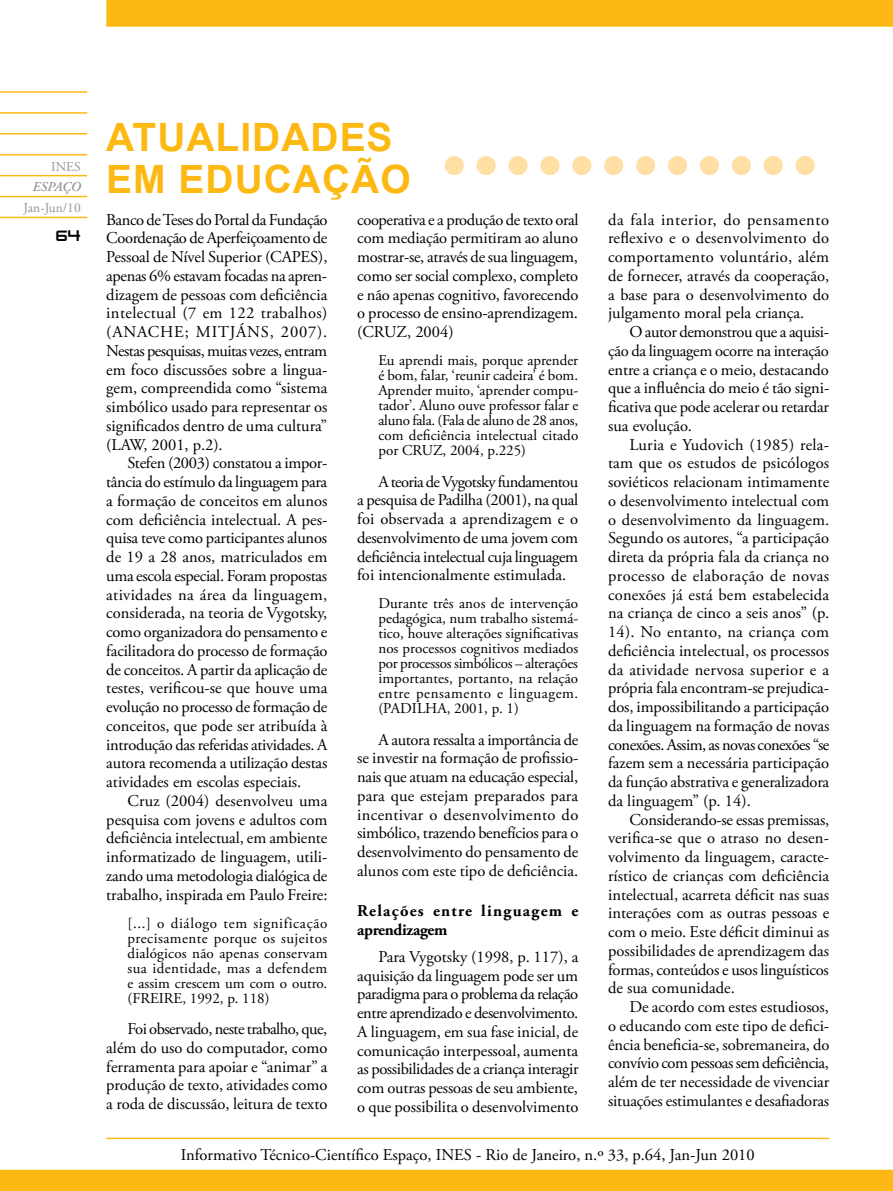
<style>
.page{position:relative;width:893px;height:1191px;background:#fff}
.page>*{position:absolute;margin:0;border:0;box-sizing:border-box;transform-origin:0 0}
.t1{font:700 39px/42px "Arial";letter-spacing:.025em;color:#fdb913}
.t2{font:18px "Zeroes";color:#000}
.t3{font:16.5px/18.8px "Adobe Garamond Pro";letter-spacing:-.005em;color:#000;text-align:justify}
.t4{font:700 16.5px/18.8px "Adobe Garamond Pro";letter-spacing:.075em;color:#000}
.t5{font:15px/15px "Adobe Garamond Pro";letter-spacing:.005em;color:#000;text-align:justify}
.t6{font:13.5px "Adobe Garamond Pro";color:#939598}
.t7{font:italic 600 13.5px "Adobe Garamond Pro";letter-spacing:-.025em;color:#939598}
</style>
<div class="page">
<div style="left:106px;top:0;width:787px;height:27px;background:#fdb913"></div>
<div style="left:0;top:1169px;width:893px;height:22px;background:#fdb913"></div>
<div style="left:795px;top:156px;width:20px;height:19px;background:#ffdfa4;border-radius:50%"></div>
<div style="left:764px;top:156px;width:19px;height:19px;background:#ffdfa4;border-radius:50%"></div>
<div style="left:732px;top:156px;width:19px;height:19px;background:#ffdfa4;border-radius:50%"></div>
<div style="left:700px;top:156px;width:19px;height:19px;background:#ffdfa4;border-radius:50%"></div>
<div style="left:668px;top:156px;width:19px;height:19px;background:#ffdfa4;border-radius:50%"></div>
<div style="left:636px;top:156px;width:19px;height:19px;background:#ffdfa4;border-radius:50%"></div>
<div style="left:604px;top:156px;width:19px;height:19px;background:#ffdfa4;border-radius:50%"></div>
<div style="left:572px;top:156px;width:19px;height:19px;background:#ffdfa4;border-radius:50%"></div>
<div style="left:540px;top:156px;width:19px;height:19px;background:#ffdfa4;border-radius:50%"></div>
<div style="left:508px;top:156px;width:20px;height:19px;background:#ffdfa4;border-radius:50%"></div>
<div style="left:477px;top:156px;width:19px;height:19px;background:#ffdfa4;border-radius:50%"></div>
<div style="left:445px;top:156px;width:19px;height:19px;background:#ffdfa4;border-radius:50%"></div>
<hr style="left:0;top:91px;width:87px;height:2px;background:#fdb913">
<hr style="left:0;top:112px;width:87px;height:2px;background:#fdb913">
<hr style="left:0;top:133px;width:87px;height:2px;background:#fdb913">
<hr style="left:0;top:154px;width:87px;height:1px;background:#fdb913">
<hr style="left:0;top:175px;width:87px;height:1px;background:#fdb913">
<hr style="left:0;top:196px;width:87px;height:1px;background:#fdb913">
<hr style="left:0;top:217px;width:87px;height:1px;background:#fdb913">
<hr style="left:106px;top:1137px;width:723px;height:2px;background:#fdb913">
<p class="t6" style="left:51px;top:158px;width:31px">INES</p>
<p class="t7" style="left:33px;top:179px;width:50px">ESPAÇO</p>
<p class="t6" style="left:24px;top:199px;width:59px">Jan-Jun/10</p>
<p class="t2" style="left:55px;top:226px;width:27px">64</p>
<h1 class="t1" style="left:106px;top:118px;width:306px">ATUALIDADES<br>EM EDUCAÇÃO</h1>
<p class="t3" style="left:106px;top:211px;width:223px">Banco de Teses do Portal da Fundação Coordenação de Aperfeiçoamento de Pessoal de Nível Superior (CAPES), apenas 6% estavam focadas na apren&shy;dizagem de pessoas com deficiência intelectual (7 em 122 trabalhos) (ANACHE; MITJÁNS, 2007).<br>Nestas pesquisas, muitas vezes, entram em foco discussões sobre a lingua&shy;gem, compreendida como “sistema simbólico usado para representar os significados dentro de uma cultura” (LAW, 2001, p.2).</p>
<p class="t3" style="left:106px;top:454px;width:223px;text-indent:21px">Stefen (2003) constatou a impor&shy;tância do estímulo da linguagem para a formação de conceitos em alunos com deficiência intelectual. A pes&shy;quisa teve como participantes alunos de 19 a 28 anos, matriculados em uma escola especial. Foram propostas atividades na área da linguagem, considerada, na teoria de Vygotsky, como organizadora do pensamento e facilitadora do processo de formação de conceitos. A partir da aplicação de testes, verificou-se que houve uma evolução no processo de formação de conceitos, que pode ser atribuída à introdução das referidas atividades. A autora recomenda a utilização destas atividades em escolas especiais.</p>
<p class="t3" style="left:106px;top:792px;width:223px;text-indent:21px">Cruz (2004) desenvolveu uma pesquisa com jovens e adultos com deficiência intelectual, em ambiente informatizado de linguagem, utili&shy;zando uma metodologia dialógica de trabalho, inspirada em Paulo Freire:</p>
<p class="t5" style="left:128px;top:916px;width:201px">[...] o diálogo tem significação precisamente porque os sujeitos dialógicos não apenas conservam sua identidade, mas a defendem e assim crescem um com o outro. (FREIRE, 1992, p. 118)</p>
<p class="t3" style="left:106px;top:1020px;width:223px;text-indent:21px">Foi observado, neste trabalho, que, além do uso do computador, como ferramenta para apoiar e “animar” a produção de texto, atividades como a roda de discussão, leitura de texto</p>
<p class="t3" style="left:357px;top:211px;width:223px">cooperativa e a produção de texto oral com mediação permitiram ao aluno mostrar-se, através de sua linguagem, como ser social complexo, completo e não apenas cognitivo, favorecendo o processo de ensino-aprendizagem. (CRUZ, 2004)</p>
<p class="t5" style="left:378px;top:353px;width:201px">Eu aprendi mais, porque aprender é bom, falar, ‘reunir cadeira’ é bom.<br>Aprender muito, ‘aprender compu&shy;tador’. Aluno ouve professor falar e aluno fala. (Fala de aluno de 28 anos, com deficiência intelectual citado por CRUZ, 2004, p.225)</p>
<p class="t3" style="left:357px;top:472px;width:223px;text-indent:21px">A teoria de Vygotsky fundamentou a pesquisa de Padilha (2001), na qual foi observada a aprendizagem e o desenvolvimento de uma jovem com deficiência intelectual cuja linguagem foi intencionalmente estimulada.</p>
<p class="t5" style="left:378px;top:596px;width:201px">Durante três anos de intervenção pedagógica, num trabalho sistemá&shy;tico, houve alterações significativas nos processos cognitivos mediados por processos simbólicos – alterações importantes, portanto, na relação entre pensamento e linguagem. (PADILHA, 2001, p. 1)</p>
<p class="t3" style="left:357px;top:730px;width:223px;text-indent:21px">A autora ressalta a importância de se investir na formação de profissio&shy;nais que atuam na educação especial, para que estejam preparados para incentivar o desenvolvimento do simbólico, trazendo benefícios para o desenvolvimento do pensamento de alunos com este tipo de deficiência.</p>
<p class="t4" style="left:357px;top:901px;width:223px">Relações entre linguagem e aprendizagem</p>
<p class="t3" style="left:357px;top:948px;width:223px;text-indent:21px">Para Vygotsky (1998, p. 117), a aquisição da linguagem pode ser um paradigma para o problema da relação entre aprendizado e desenvolvimento.<br>A linguagem, em sua fase inicial, de comunicação interpessoal, aumenta as possibilidades de a criança interagir com outras pessoas de seu ambiente, o que possibilita o desenvolvimento</p>
<p class="t3" style="left:608px;top:210px;width:223px">da fala interior, do pensamento reflexivo e o desenvolvimento do comportamento voluntário, além de fornecer, através da cooperação, a base para o desenvolvimento do julgamento moral pela criança.</p>
<p class="t3" style="left:608px;top:323px;width:223px;text-indent:21px">O autor demonstrou que a aquisi&shy;ção da linguagem ocorre na interação entre a criança e o meio, destacando que a influência do meio é tão signi&shy;ficativa que pode acelerar ou retardar sua evolução.</p>
<p class="t3" style="left:608px;top:435px;width:223px;text-indent:21px">Luria e Yudovich (1985) rela&shy;tam que os estudos de psicólogos soviéticos relacionam intimamente o desenvolvimento intelectual com o desenvolvimento da linguagem.<br>Segundo os autores, “a participação direta da própria fala da criança no processo de elaboração de novas conexões já está bem estabelecida na criança de cinco a seis anos” (p.<br>14). No entanto, na criança com deficiência intelectual, os processos da atividade nervosa superior e a própria fala encontram-se prejudica&shy;dos, impossibilitando a participação da linguagem na formação de novas conexões. Assim, as novas conexões “se fazem sem a necessária participação da função abstrativa e generalizadora da linguagem” (p. 14).</p>
<p class="t3" style="left:608px;top:810px;width:223px;text-indent:21px">Considerando-se essas premissas, verifica-se que o atraso no desen&shy;volvimento da linguagem, caracte&shy;rístico de crianças com deficiência intelectual, acarreta déficit nas suas interações com as outras pessoas e com o meio. Este déficit diminui as possibilidades de aprendizagem das formas, conteúdos e usos linguísticos de sua comunidade.</p>
<p class="t3" style="left:608px;top:998px;width:223px;text-indent:21px">De acordo com estes estudiosos, o educando com este tipo de defici&shy;ência beneficia-se, sobremaneira, do convívio com pessoas sem deficiência, além de ter necessidade de vivenciar situações estimulantes e desafiadoras</p>
<p class="t3" style="left:181px;top:1146px;width:575px">Informativo Técnico-Científico Espaço, INES - Rio de Janeiro, n.º 33, p.64, Jan-Jun 2010</p>
</div>
